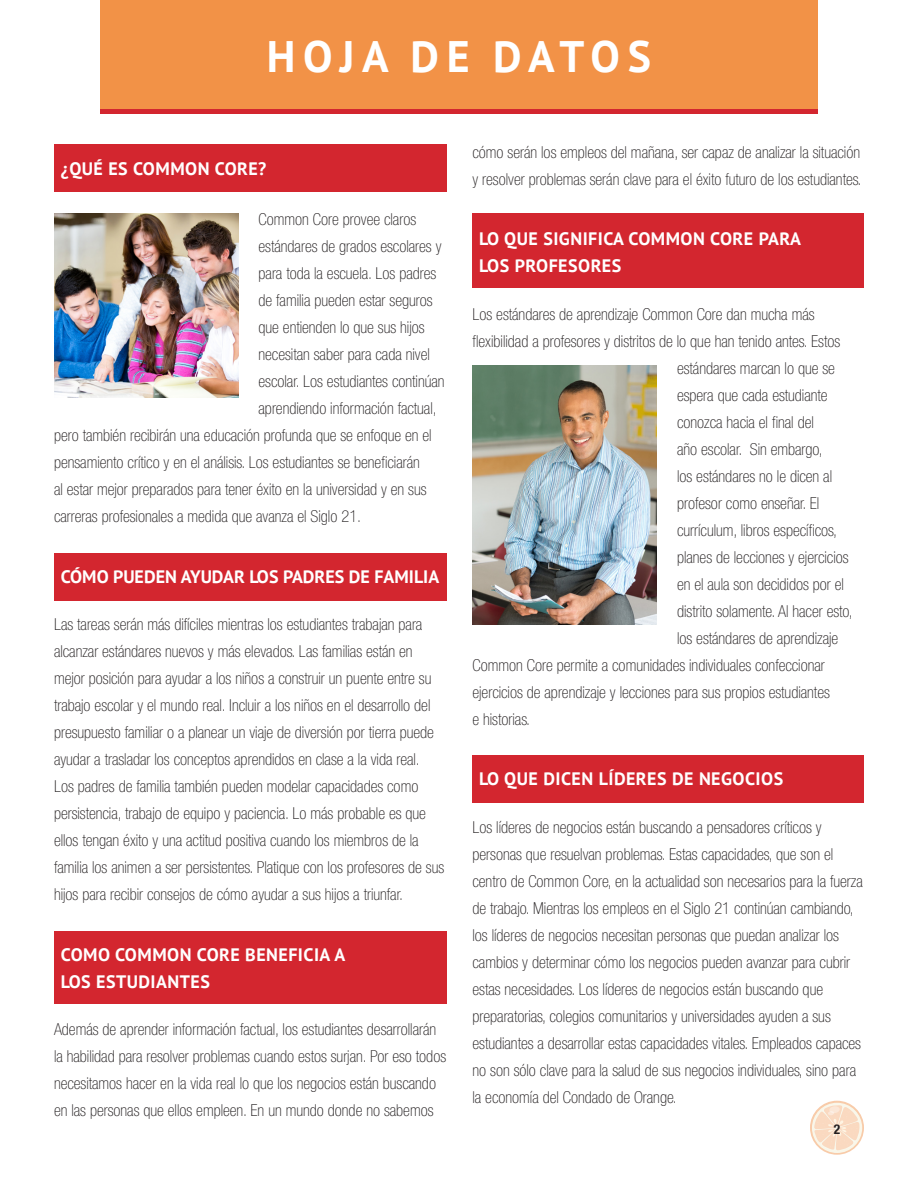
<style>
.page{position:relative;width:918px;height:1188px;background:#fff}
.page>*{position:absolute;margin:0;border:0;box-sizing:border-box;transform-origin:0 0}
.t1{font:700 43.95px "PT Sans";letter-spacing:.17em;color:#fff}
.t2{font:700 18px/27px "PT Sans";letter-spacing:.025em;color:#fff}
.t3{font:700 18px "PT Sans";color:#fff}
.t4{font:100 condensed 16.5px/27px "Helvetica Neue";color:#231f20}
.t5{font:700 condensed 13.5px "Helvetica Neue";color:#231f20}
.s1{font-family:"PT Sans";font-weight:700;font-stretch:normal;font-size:18px;color:#fff}
</style>
<div class="page">
<svg style="left:810px;top:1101px;width:54px;height:54px"></svg>
<div style="left:54px;top:144px;width:392px;height:48px;background:#d3262f"></div>
<div style="left:54px;top:553px;width:392px;height:48px;background:#d3262f"></div>
<div style="left:54px;top:931px;width:392px;height:73px;background:#d3262f"></div>
<div style="left:472px;top:213px;width:392px;height:75px;background:#d3262f"></div>
<div style="left:472px;top:755px;width:392px;height:47px;background:#d3262f"></div>
<div style="left:100px;top:0;width:718px;height:109px;background:#f29247"></div>
<img style="left:54px;top:213px;width:184px;height:184px">
<img style="left:472px;top:366px;width:185px;height:258px">
<hr style="left:100px;top:109px;width:718px;height:4px;background:#d3262f">
<p class="t1" style="left:267px;top:27px;width:386px">HOJA DE DATOS</p>
<p class="t2" style="left:61px;top:155px;width:207px">¿QUÉ ES COMMON CORE?</p>
<p class="t4" style="left:259px;top:206px;width:159px">Common Core provee claros</p>
<p class="t4" style="left:259px;top:233px;width:184px">estándares de grados escolares y</p>
<p class="t4" style="left:259px;top:260px;width:179px">para toda la escuela. Los padres</p>
<p class="t4" style="left:259px;top:287px;width:176px">de familia pueden estar seguros</p>
<p class="t4" style="left:259px;top:314px;width:168px">que entienden lo que sus hijos</p>
<p class="t4" style="left:259px;top:341px;width:173px">necesitan saber para cada nivel</p>
<p class="t4" style="left:259px;top:368px;width:188px">escolar. Los estudiantes continúan</p>
<p class="t4" style="left:259px;top:395px;width:180px">aprendiendo información factual,</p>
<p class="t4" style="left:54px;top:422px;width:379px">pero también recibirán una educación profunda que se enfoque en el</p>
<p class="t4" style="left:54px;top:449px;width:367px">pensamiento crítico y en el análisis. Los estudiantes se beneficiarán</p>
<p class="t4" style="left:54px;top:476px;width:374px">al estar mejor preparados para tener éxito en la universidad y en sus</p>
<p class="t4" style="left:54px;top:503px;width:309px">carreras profesionales a medida que avanza el Siglo 21.</p>
<p class="t3" style="left:61px;top:565px;width:380px">CÓMO PUEDEN AYUDAR LOS PADRES DE FAMILIA</p>
<p class="t4" style="left:54px;top:611px;width:392px">Las tareas serán más difíciles mientras los estudiantes trabajan para alcanzar estándares nuevos y más elevados. Las familias están en mejor posición para ayudar a los niños a construir un puente entre su trabajo escolar y el mundo real. Incluir a los niños en el desarrollo del presupuesto familiar o a planear un viaje de diversión por tierra puede ayudar a trasladar los conceptos aprendidos en clase a la vida real.<br>Los padres de familia también pueden modelar capacidades como persistencia, trabajo de equipo y paciencia. Lo más probable es que ellos tengan éxito y una actitud positiva cuando los miembros de la familia los animen a ser persistentes. Platique con los profesores de sus hijos para recibir consejos de cómo ayudar a sus hijos a triunfar.<span class="s1">H</span></p>
<p class="t2" style="left:61px;top:941px;width:286px">COMO COMMON CORE BENEFICIA A<br>LOS ESTUDIANTES</p>
<p class="t4" style="left:54px;top:1016px;width:394px">Además de aprender información factual, los estudiantes desarrollarán la habilidad para resolver problemas cuando estos surjan. Por eso todos necesitamos hacer en la vida real lo que los negocios están buscando en las personas que ellos empleen. En un mundo donde no sabemos</p>
<p class="t4" style="left:472px;top:138px;width:391px">cómo serán los empleos del mañana, ser capaz de analizar la situación y resolver problemas serán clave para el éxito futuro de los estudiantes.</p>
<p class="t2" style="left:479px;top:225px;width:323px">LO QUE SIGNIFICA COMMON CORE PARA<br>LOS PROFESORES</p>
<p class="t4" style="left:472px;top:300px;width:344px">Los estándares de aprendizaje Common Core dan mucha más</p>
<p class="t4" style="left:472px;top:327px;width:369px">flexibilidad a profesores y distritos de lo que han tenido antes. Estos</p>
<p class="t4" style="left:677px;top:354px;width:159px">estándares marcan lo que se</p>
<p class="t4" style="left:677px;top:381px;width:152px">espera que cada estudiante</p>
<p class="t4" style="left:677px;top:408px;width:138px">conozca hacia el final del</p>
<p class="t4" style="left:677px;top:435px;width:147px">año escolar. Sin embargo,</p>
<p class="t4" style="left:677px;top:462px;width:157px">los estándares no le dicen al</p>
<p class="t4" style="left:677px;top:489px;width:144px">profesor como enseñar. El</p>
<p class="t4" style="left:677px;top:516px;width:162px">currículum, libros específicos,</p>
<p class="t4" style="left:677px;top:543px;width:173px">planes de lecciones y ejercicios</p>
<p class="t4" style="left:677px;top:570px;width:169px">en el aula son decididos por el</p>
<p class="t4" style="left:677px;top:597px;width:177px">distrito solamente. Al hacer esto,</p>
<p class="t4" style="left:677px;top:624px;width:163px">los estándares de aprendizaje</p>
<p class="t4" style="left:472px;top:651px;width:354px">Common Core permite a comunidades individuales confeccionar</p>
<p class="t4" style="left:472px;top:678px;width:359px">ejercicios de aprendizaje y lecciones para sus propios estudiantes</p>
<p class="t4" style="left:472px;top:705px;width:59px">e historias.</p>
<p class="t2" style="left:479px;top:765px;width:305px">LO QUE DICEN LÍDERES DE NEGOCIOS</p>
<p class="t4" style="left:472px;top:813px;width:392px">Los líderes de negocios están buscando a pensadores críticos y personas que resuelvan problemas. Estas capacidades, que son el centro de Common Core, en la actualidad son necesarios para la fuerza de trabajo. Mientras los empleos en el Siglo 21 continúan cambiando, los líderes de negocios necesitan personas que puedan analizar los cambios y determinar cómo los negocios pueden avanzar para cubrir estas necesidades. Los líderes de negocios están buscando que preparatorias, colegios comunitarios y universidades ayuden a sus estudiantes a desarrollar estas capacidades vitales. Empleados capaces no son sólo clave para la salud de sus negocios individuales, sino para la economía del Condado de Orange.</p>
<p class="t5" style="left:834px;top:1121px;width:8px">2</p>
</div>
